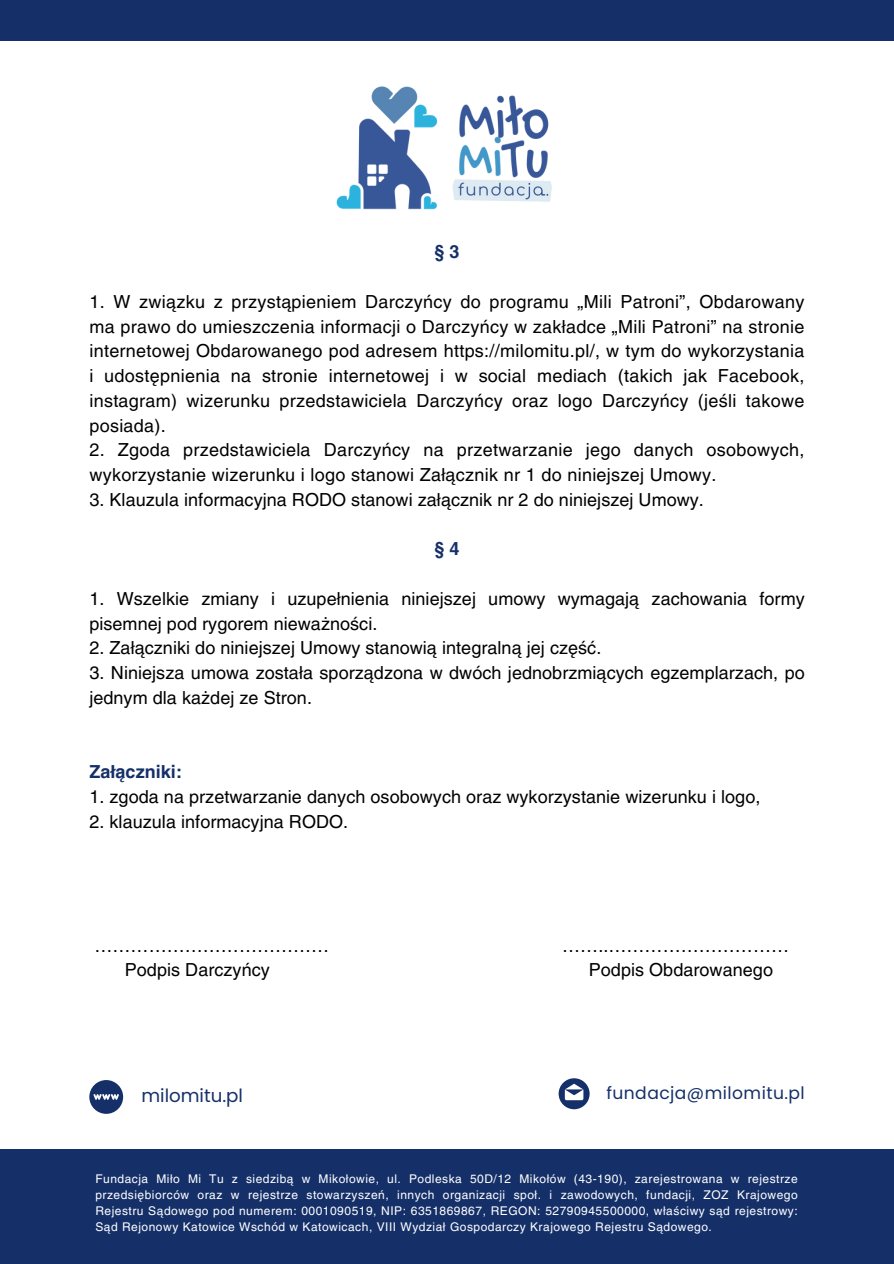
<style>
.page{position:relative;width:894px;height:1264px;background:#fff}
.page>*{position:absolute;margin:0;border:0;box-sizing:border-box;transform-origin:0 0}
.t1{font:18.3px "Poppins";color:#153069}
.t2{font:18px/24.8px "Helvetica LT Pro";letter-spacing:.005em;color:#000}
.t3{font:700 18px "Helvetica LT Pro";letter-spacing:.005em;color:#153069}
.t4{font:17.1px "Poppins";letter-spacing:.025em;color:#153069}
.t5{font:12px/16px "Helvetica LT Pro";letter-spacing:.04em;color:#fff;text-align:justify}
</style>
<div class="page">
<div style="left:0;top:1149px;width:893px;height:114px;background:#153069"></div>
<img style="left:336px;top:86px;width:216px;height:124px">
<div style="left:0;top:0;width:893px;height:41px;background:#153069"></div>
<svg style="left:558px;top:1078px;width:31px;height:31px"></svg>
<svg style="left:89px;top:1080px;width:34px;height:33px"></svg>
<h1 class="t3" style="left:434px;top:245px;width:27px">§ 3</h1>
<h2 class="t2" style="left:89px;top:291px;width:716px;text-align:justify">1. W związku z przystąpieniem Darczyńcy do programu „Mili Patroni”, Obdarowany ma prawo do umieszczenia informacji o Darczyńcy w zakładce „Mili Patroni” na stronie internetowej Obdarowanego pod adresem https://milomitu.pl/, w tym do wykorzystania i udostępnienia na stronie internetowej i w social mediach (takich jak Facebook, instagram) wizerunku przedstawiciela Darczyńcy oraz logo Darczyńcy (jeśli takowe posiada).</h2>
<h2 class="t2" style="left:89px;top:439px;width:716px">2. Zgoda przedstawiciela Darczyńcy na przetwarzanie jego danych osobowych, wykorzystanie wizerunku i logo stanowi Załącznik nr 1 do niniejszej Umowy.</h2>
<h2 class="t2" style="left:89px;top:489px;width:616px">3. Klauzula informacyjna RODO stanowi załącznik nr 2 do niniejszej Umowy.</h2>
<h1 class="t3" style="left:434px;top:542px;width:27px">§ 4</h1>
<h2 class="t2" style="left:89px;top:588px;width:716px">1. Wszelkie zmiany i uzupełnienia niniejszej umowy wymagają zachowania formy pisemnej pod rygorem nieważności.</h2>
<h2 class="t2" style="left:89px;top:637px;width:513px">2. Załączniki do niniejszej Umowy stanowią integralną jej część.</h2>
<h2 class="t2" style="left:89px;top:662px;width:716px">3. Niniejsza umowa została sporządzona w dwóch jednobrzmiących egzemplarzach, po jednym dla każdej ze Stron.</h2>
<h2 class="t3" style="left:89px;top:765px;width:94px">Załączniki:</h2>
<h2 class="t2" style="left:89px;top:786px;width:672px">1. zgoda na przetwarzanie danych osobowych oraz wykorzystanie wizerunku i logo,</h2>
<h2 class="t2" style="left:89px;top:810px;width:260px">2. klauzula informacyjna RODO.</h2>
<h2 class="t2" style="left:94px;top:934px;width:236px">…………………………………</h2>
<h2 class="t2" style="left:562px;top:934px;width:228px">……..…………………………</h2>
<h2 class="t2" style="left:125px;top:959px;width:146px">Podpis Darczyńcy</h2>
<h2 class="t2" style="left:588px;top:959px;width:186px">Podpis Obdarowanego</h2>
<h3 class="t1" style="left:141px;top:1083px;width:103px">milomitu.pl</h3>
<p class="t4" style="left:606px;top:1080px;width:200px">fundacja@milomitu.pl</p>
<p class="t5" style="left:95px;top:1171px;width:703px">Fundacja Miło Mi Tu z siedzibą w Mikołowie, ul. Podleska 50D/12 Mikołów (43-190), zarejestrowana w rejestrze przedsiębiorców oraz w rejestrze stowarzyszeń, innych organizacji społ. i zawodowych, fundacji, ZOZ Krajowego Rejestru Sądowego pod numerem: 0001090519, NIP: 6351869867, REGON: 52790945500000, właściwy sąd rejestrowy:<br>Sąd Rejonowy Katowice Wschód w Katowicach, VIII Wydział Gospodarczy Krajowego Rejestru Sądowego.</p>
</div>
